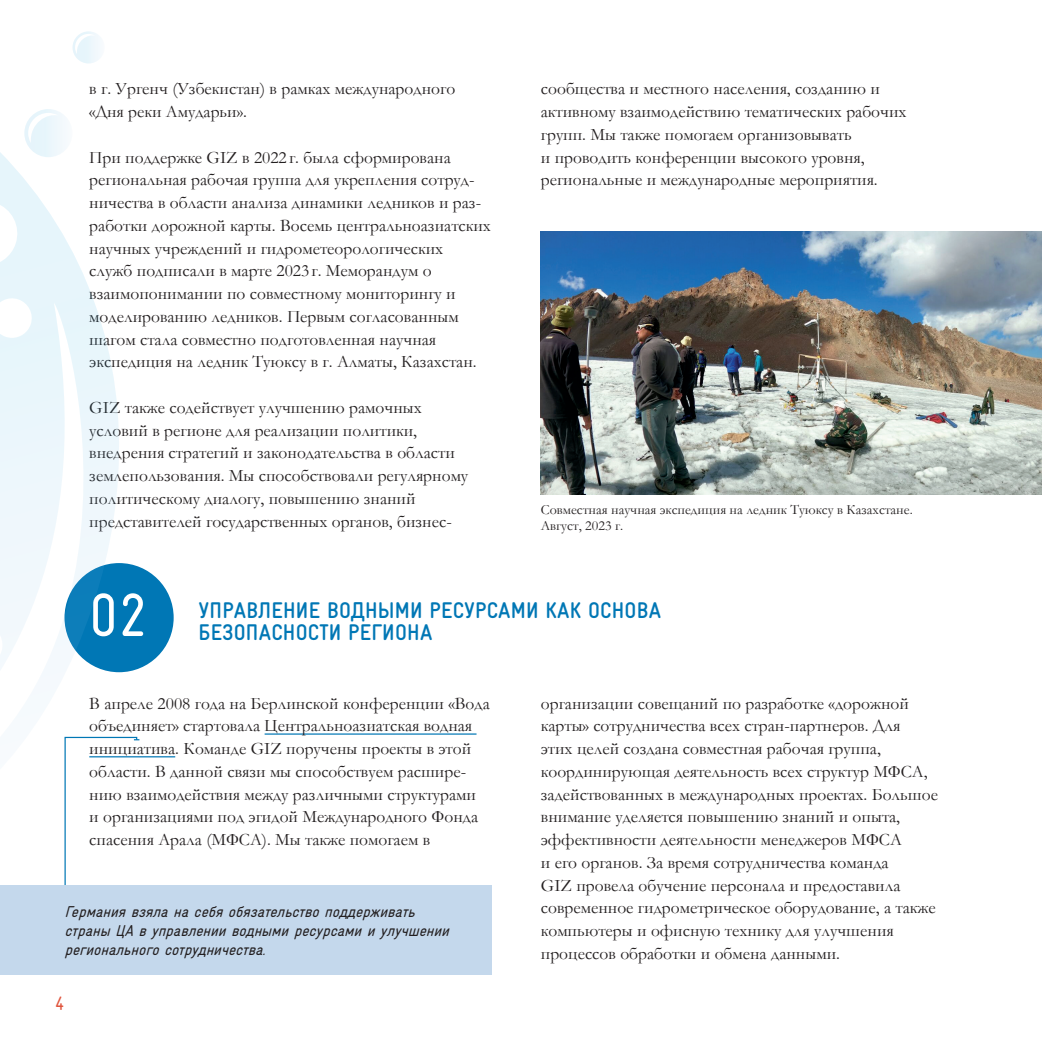
<style>
.page{position:relative;width:1042px;height:1042px;background:#fff}
.page>*{position:absolute;margin:0;border:0;box-sizing:border-box;transform-origin:0 0}
.STEPS{font:condensed 61.25px "GIZ Gravur Pro CA";color:#fff}
.SUB_header_steps{font:700 condensed 22.75px/22.8px "GIZ Gravur Pro CA";letter-spacing:.01em;color:#0077b5}
.t1{font:condensed 19.25px "Gravur";color:#e0543c}
.body_10{font:17.5px/22.8px "Garamond";color:#231f20}
.Box_text{font:italic condensed 15.75px/18.9px "GIZ Gravur Pro CA";color:#231f20}
.foto_podpis{font:14px/15.8px "Garamond";color:#231f20}
</style>
<div class="page">
<img style="left:541px;top:232px;width:500px;height:263px">
<hr style="left:265px;top:733px;width:211px;height:1px;background:#0077b5">
<div style="left:0;top:884px;width:491px;height:90px;background:#c4d8ec"></div>
<svg style="left:0;top:152px;width:192px;height:733px"></svg>
<svg style="left:24px;top:109px;width:48px;height:48px"></svg>
<svg style="left:72px;top:31px;width:28px;height:33px"></svg>
<p class="body_10" style="left:89px;top:77px;width:367px">в г. Ургенч (Узбекистан) в рамках международного «Дня реки Амударьи».</p>
<p class="body_10" style="left:89px;top:145px;width:403px">При поддержке GIZ в 2022 г. была сформирована региональная рабочая группа для укрепления сотруд&shy;ничества в области анализа динамики ледников и раз&shy;работки дорожной карты. Восемь центральноазиатских научных учреждений и гидрометеорологических<br>служб подписали в марте 2023 г. Меморандум о взаимопонимании по совместному мониторингу и моделированию ледников. Первым согласованным шагом стала совместно подготовленная научная экспедиция на ледник Туюксу в г. Алматы, Казахстан.</p>
<p class="body_10" style="left:89px;top:395px;width:380px">GIZ также содействует улучшению рамочных условий в регионе для реализации политики, внедрения стратегий и законодательства в области землепользования. Мы способствовали регулярному политическому диалогу, повышению знаний представителей государственных органов, бизнес-</p>
<p class="body_10" style="left:541px;top:77px;width:367px">сообщества и местного населения, созданию и активному взаимодействию тематических рабочих групп. Мы также помогаем организовывать<br>и проводить конференции высокого уровня, региональные и международные мероприятия.</p>
<p class="foto_podpis" style="left:541px;top:501px;width:373px">Совместная научная экспедиция на ледник Туюксу в Казахстане.<br>Август, 2023 г.</p>
<p class="STEPS" style="left:89px;top:580px;width:60px">02</p>
<p class="SUB_header_steps" style="left:199px;top:598px;width:464px">УПРАВЛЕНИЕ ВОДНЫМИ РЕСУРСАМИ КАК ОСНОВА<br>БЕЗОПАСНОСТИ РЕГИОНА</p>
<p class="body_10" style="left:89px;top:691px;width:402px">В апреле 2008 года на Берлинской конференции «Вода объединяет» стартовала Центральноазиатская водная инициатива. Команде GIZ поручены проекты в этой области. В данной связи мы способствуем расшире&shy;нию взаимодействия между различными структурами и организациями под эгидой Международного Фонда спасения Арала (МФСА). Мы также помогаем в</p>
<p class="body_10" style="left:541px;top:691px;width:399px">организации совещаний по разработке «дорожной карты» сотрудничества всех стран-партнеров. Для<br>этих целей создана совместная рабочая группа, координирующая деятельность всех структур МФСА, задействованных в международных проектах. Большое внимание уделяется повышению знаний и опыта, эффективности деятельности менеджеров МФСА<br>и его органов. За время сотрудничества команда<br>GIZ провела обучение персонала и предоставила современное гидрометрическое оборудование, а также компьютеры и офисную технику для улучшения процессов обработки и обмена данными.</p>
<p class="Box_text" style="left:64px;top:902px;width:391px">Германиявзяланасебяобязательствоподдерживать страны ЦАвуправленииводнымиресурсамииулучшении региональногосотрудничества.</p>
<p class="t1" style="left:55px;top:992px;width:11px">4</p>
</div>
